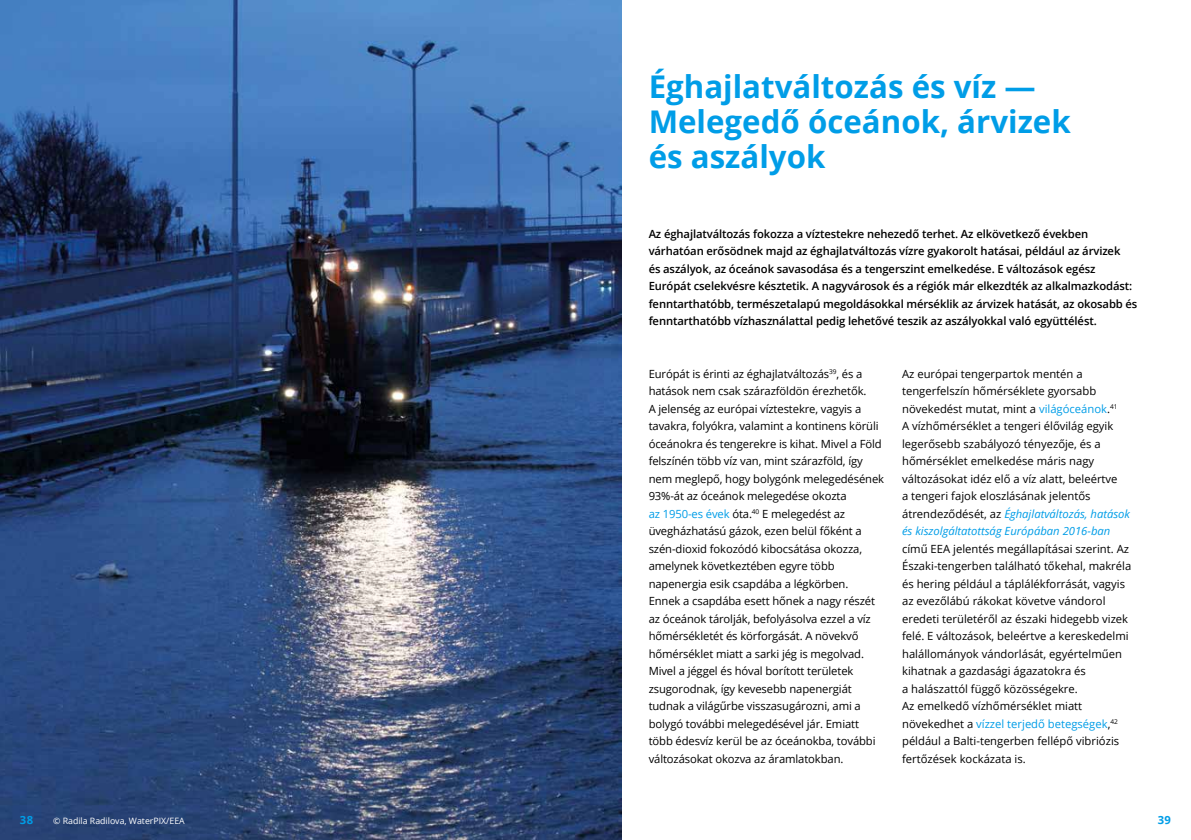
<style>
.page{position:relative;width:1191px;height:840px;background:#fff}
.page>*{position:absolute;margin:0;border:0;box-sizing:border-box;transform-origin:0 0}
.t1{font:700 31.25px/35px "Open Sans";color:#009de7}
.t2{font:11.25px/17.5px "Open Sans";letter-spacing:-.01em;color:#000}
.t3{font:600 11.25px/17.5px "Open Sans";letter-spacing:-.01em;color:#000}
.t4{font:700 11.25px "Open Sans";color:#009de7}
.t5{font:8.75px "Open Sans";color:#fff}
.s1{color:#009de7}
.s2{font-style:italic;color:#009de7}
</style>
<div class="page">
<img style="left:0;top:0;width:621px;height:840px">
<h1 class="t1" style="left:648px;top:68px;width:423px">Éghajlatváltozás és víz —<br>Melegedő óceánok, árvizek és aszályok</h1>
<p class="t3" style="left:648px;top:224px;width:490px">Az éghajlatváltozás fokozza a víztestekre nehezedő terhet. Az elkövetkező években várhatóan erősödnek majd az éghajlatváltozás vízre gyakorolt hatásai, például az árvizek<br>és aszályok, az óceánok savasodása és a tengerszint emelkedése. E változások egész Európát cselekvésre késztetik. A nagyvárosok és a régiók már elkezdték az alkalmazkodást: fenntarthatóbb, természetalapú megoldásokkal mérséklik az árvizek hatását, az okosabb és fenntarthatóbb vízhasználattal pedig lehetővé teszik az aszályokkal való együttélést.</p>
<p class="t2" style="left:648px;top:364px;width:237px">Európát is érinti az éghajlatváltozás<sup>39</sup>, és a hatások nem csak szárazföldön érezhetők.<br>A jelenség az európai víztestekre, vagyis a tavakra, folyókra, valamint a kontinens körüli óceánokra és tengerekre is kihat. Mivel a Föld felszínén több víz van, mint szárazföld, így nem meglepő, hogy bolygónk melegedésének 93%-át az óceánok melegedése okozta<br><span class="s1">az 1950-es évek</span> óta.<sup>40</sup> E melegedést az üvegházhatású gázok, ezen belül főként a szén-dioxid fokozódó kibocsátása okozza, amelynek következtében egyre több napenergia esik csapdába a légkörben.<br>Ennek a csapdába esett hőnek a nagy részét az óceánok tárolják, befolyásolva ezzel a víz hőmérsékletét és körforgását. A növekvő hőmérséklet miatt a sarki jég is megolvad.<br>Mivel a jéggel és hóval borított területek zsugorodnak, így kevesebb napenergiát tudnak a világűrbe visszasugározni, ami a bolygó további melegedésével jár. Emiatt több édesvíz kerül be az óceánokba, további változásokat okozva az áramlatokban.</p>
<p class="t2" style="left:902px;top:364px;width:229px">Az európai tengerpartok mentén a tengerfelszín hőmérséklete gyorsabb növekedést mutat, mint a <span class="s1">világóceánok</span>.<sup>41<br></sup>A vízhőmérséklet a tengeri élővilág egyik legerősebb szabályozó tényezője, és a hőmérséklet emelkedése máris nagy változásokat idéz elő a víz alatt, beleértve<br>a tengeri fajok eloszlásának jelentős átrendeződését, az <span class="s2">Éghajlatváltozás, hatások és kiszolgáltatottság Európában 2016-ban</span></p>
<p class="t2" style="left:902px;top:539px;width:231px">című EEA jelentés megállapításai szerint. Az Északi-tengerben található tőkehal, makréla és hering például a táplálékforrását, vagyis az evezőlábú rákokat követve vándorol eredeti területéről az északi hidegebb vizek felé. E változások, beleértve a kereskedelmi halállományok vándorlását, egyértelműen kihatnak a gazdasági ágazatokra és<br>a halászattól függő közösségekre.<br>Az emelkedő vízhőmérséklet miatt növekedhet a <span class="s1">vízzel terjedő betegségek</span>,<sup>42 </sup>például a Balti-tengerben fellépő vibriózis fertőzések kockázata is.</p>
<p class="t4" style="left:20px;top:812px;width:15px">38</p>
<p class="t4" style="left:1157px;top:812px;width:15px">39</p>
<p class="t5" style="left:53px;top:815px;width:133px">© Radila Radilova, WaterPIX/EEA</p>
</div>
